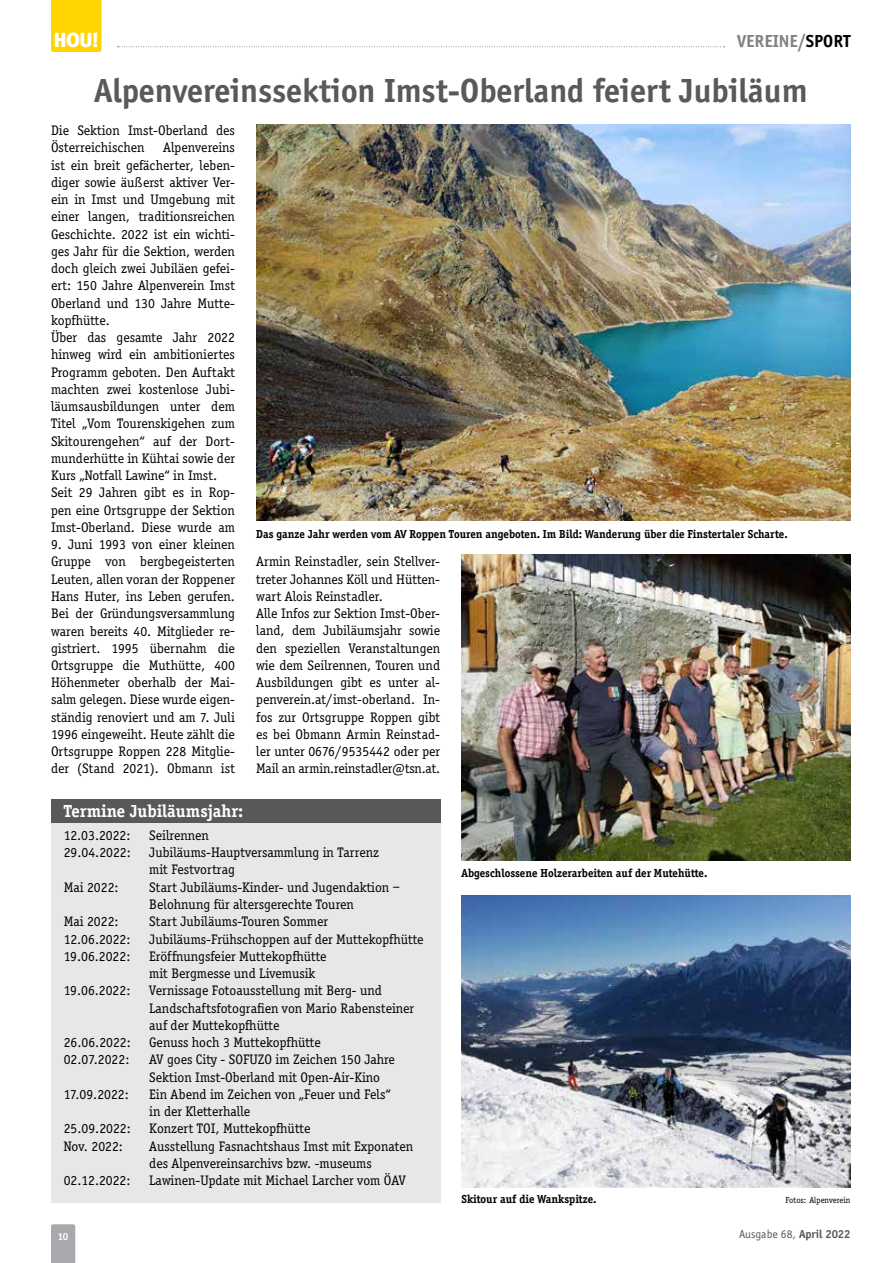
<style>
.page{position:relative;width:893px;height:1263px;background:#fff}
.page>*{position:absolute;margin:0;border:0;box-sizing:border-box;transform-origin:0 0}
.t1{font:700 34.5px "Officina Sans";color:#58595b}
.t2{font:900 20.4px "Meta Plus";color:#fff}
.t3{font:700 18px "Officina Serif";color:#fff}
.t4{font:700 18px "Officina Sans";color:#808285}
.t5{font:14.25px/17.2px "Officina Serif";color:#000}
.t6{font:700 12px "Officina Serif";color:#000}
.t7{font:12px "Officina Sans";color:#58595b}
.t8{font:700 10.5px "Officina Sans";color:#fff}
.t9{font:9px "Officina Serif";color:#000}
.s1{color:#000}
.s2{font-weight:700}
</style>
<div class="page">
<svg style="left:51px;top:1224px;width:24px;height:39px"></svg>
<div style="left:51px;top:0;width:51px;height:52px;background:#ffd400"></div>
<svg style="left:117px;top:46px;width:608px;height:1px"></svg>
<img style="left:256px;top:124px;width:594px;height:397px">
<img style="left:461px;top:555px;width:389px;height:305px">
<img style="left:461px;top:895px;width:389px;height:292px">
<div style="left:51px;top:799px;width:389px;height:404px;background:#e6e7e8"></div>
<div style="left:51px;top:799px;width:389px;height:24px;background:#58595b"></div>
<h2 class="t2" style="left:53px;top:28px;width:47px">HOU!</h2>
<p class="t4" style="left:737px;top:30px;width:115px">VEREINE/<span class="s1">SPORT</span></p>
<h1 class="t1" style="left:94px;top:70px;width:715px">Alpenvereinssektion Imst-Oberland feiert Jubiläum</h1>
<p class="t5" style="left:51px;top:122px;width:185px">Die Sektion Imst-Oberland des<br>Österreichischen</p>
<p class="t5" style="left:51px;top:139px;width:185px;text-indent:112px">Alpenvereins ist ein breit gefächerter, leben&shy;diger sowie äußerst aktiver Ver&shy;ein in Imst und Umgebung mit einer langen, traditionsreichen<br>Geschichte. 2022 ist ein wichti&shy;ges Jahr für die Sektion, werden doch gleich zwei Jubiläen gefei&shy;ert: 150 Jahre Alpenverein Imst<br>Oberland und 130 Jahre Mutte&shy;kopfhütte.<br>Über das gesamte Jahr 2022 hinweg wird ein ambitioniertes<br>Programm geboten. Den Auftakt machten zwei kostenlose Jubi&shy;läumsausbildungen unter dem<br>Titel „Vom Tourenskigehen zum<br>Skitourengehen“ auf der Dort&shy;munderhütte in Kühtai sowie der<br>Kurs „Notfall Lawine“ in Imst.<br>Seit 29 Jahren gibt es in Rop&shy;pen eine Ortsgruppe der Sektion<br>Imst-Oberland. Diese wurde am</p>
<p class="t5" style="left:51px;top:536px;width:185px;text-align:justify">9. Juni 1993 von einer kleinen Gruppe von bergbegeisterten Leuten, allen voran der Roppener Hans Huter, ins Leben gerufen.<br>Bei der Gründungsversammlung waren bereits 40. Mitglieder re&shy;gistriert. 1995 übernahm die Ortsgruppe die Muthütte, 400<br>Höhenmeter oberhalb der Mai&shy;salm gelegen. Diese wurde eigen&shy;ständig renoviert und am 7. Juli 1996 eingeweiht. Heute zählt die Ortsgruppe Roppen 228 Mitglie&shy;der (Stand 2021). Obmann ist</p>
<p class="t6" style="left:256px;top:527px;width:533px">Das ganze Jahr werden vom AV Roppen Touren angeboten. Im Bild: Wanderung über die Finstertaler Scharte.</p>
<p class="t5" style="left:256px;top:553px;width:185px">Armin Reinstadler, sein Stellver&shy;treter Johannes Köll und Hütten&shy;wart Alois Reinstadler.<br>Alle Infos zur Sektion Imst-Ober&shy;land, dem Jubiläumsjahr sowie den speziellen Veranstaltungen wie dem Seilrennen, Touren und<br>Ausbildungen gibt es unter al&shy;penverein.at/imst-oberland. In&shy;fos zur Ortsgruppe Roppen gibt es bei Obmann Armin Reinstad&shy;ler unter 0676/9535442 oder per<br>Mail an armin.reinstadler@tsn.at.</p>
<p class="t3" style="left:64px;top:801px;width:181px">Termine Jubiläumsjahr:</p>
<p class="t5" style="left:64px;top:827px;width:68px">12.03.2022:</p>
<p class="t5" style="left:149px;top:827px;width:61px">Seilrennen</p>
<p class="t5" style="left:64px;top:844px;width:69px">29.04.2022:</p>
<p class="t5" style="left:149px;top:844px;width:231px">Jubiläums-Hauptversammlung in Tarrenz mit Festvortrag</p>
<p class="t5" style="left:64px;top:878px;width:56px">Mai 2022:</p>
<p class="t5" style="left:149px;top:878px;width:252px">Start Jubiläums-Kinder- und Jugendaktion –<br>Belohnung für altersgerechte Touren</p>
<p class="t5" style="left:64px;top:913px;width:56px">Mai 2022:</p>
<p class="t5" style="left:149px;top:913px;width:180px">Start Jubiläums-Touren Sommer</p>
<p class="t5" style="left:64px;top:930px;width:68px">12.06.2022:</p>
<p class="t5" style="left:149px;top:930px;width:276px">Jubiläums-Frühschoppen auf der Muttekopfhütte</p>
<p class="t5" style="left:64px;top:947px;width:68px">19.06.2022:</p>
<p class="t5" style="left:149px;top:947px;width:179px">Eröffnungsfeier Muttekopfhütte mit Bergmesse und Livemusik</p>
<p class="t5" style="left:64px;top:982px;width:68px">19.06.2022:</p>
<p class="t5" style="left:149px;top:982px;width:266px">Vernissage Fotoausstellung mit Berg- und<br>Landschaftsfotografien von Mario Rabensteiner auf der Muttekopfhütte</p>
<p class="t5" style="left:64px;top:1034px;width:69px">26.06.2022:</p>
<p class="t5" style="left:149px;top:1034px;width:173px">Genuss hoch 3 Muttekopfhütte</p>
<p class="t5" style="left:64px;top:1051px;width:67px">02.07.2022:</p>
<p class="t5" style="left:149px;top:1051px;width:247px">AV goes City - SOFUZO im Zeichen 150 Jahre<br>Sektion Imst-Oberland mit Open-Air-Kino</p>
<p class="t5" style="left:64px;top:1086px;width:67px">17.09.2022:</p>
<p class="t5" style="left:149px;top:1086px;width:243px">Ein Abend im Zeichen von „Feuer und Fels“ in der Kletterhalle</p>
<p class="t5" style="left:64px;top:1120px;width:69px">25.09.2022:</p>
<p class="t5" style="left:149px;top:1120px;width:163px">Konzert TOI, Muttekopfhütte</p>
<p class="t5" style="left:64px;top:1137px;width:61px">Nov. 2022:</p>
<p class="t5" style="left:149px;top:1137px;width:265px">Ausstellung Fasnachtshaus Imst mit Exponaten des Alpenvereinsarchivs bzw. -museums</p>
<p class="t5" style="left:64px;top:1172px;width:68px">02.12.2022:</p>
<p class="t5" style="left:149px;top:1172px;width:258px">Lawinen-Update mit Michael Larcher vom ÖAV</p>
<p class="t6" style="left:461px;top:865px;width:247px">Abgeschlossene Holzerarbeiten auf der Mutehütte.</p>
<p class="t6" style="left:461px;top:1192px;width:137px">Skitour auf die Wankspitze.</p>
<p class="t9" style="left:785px;top:1195px;width:67px">Fotos: Alpenverein</p>
<p class="t8" style="left:58px;top:1230px;width:12px">10</p>
<p class="t7" style="left:739px;top:1228px;width:113px">Ausgabe 68, <span class="s2">April 2022</span></p>
</div>
